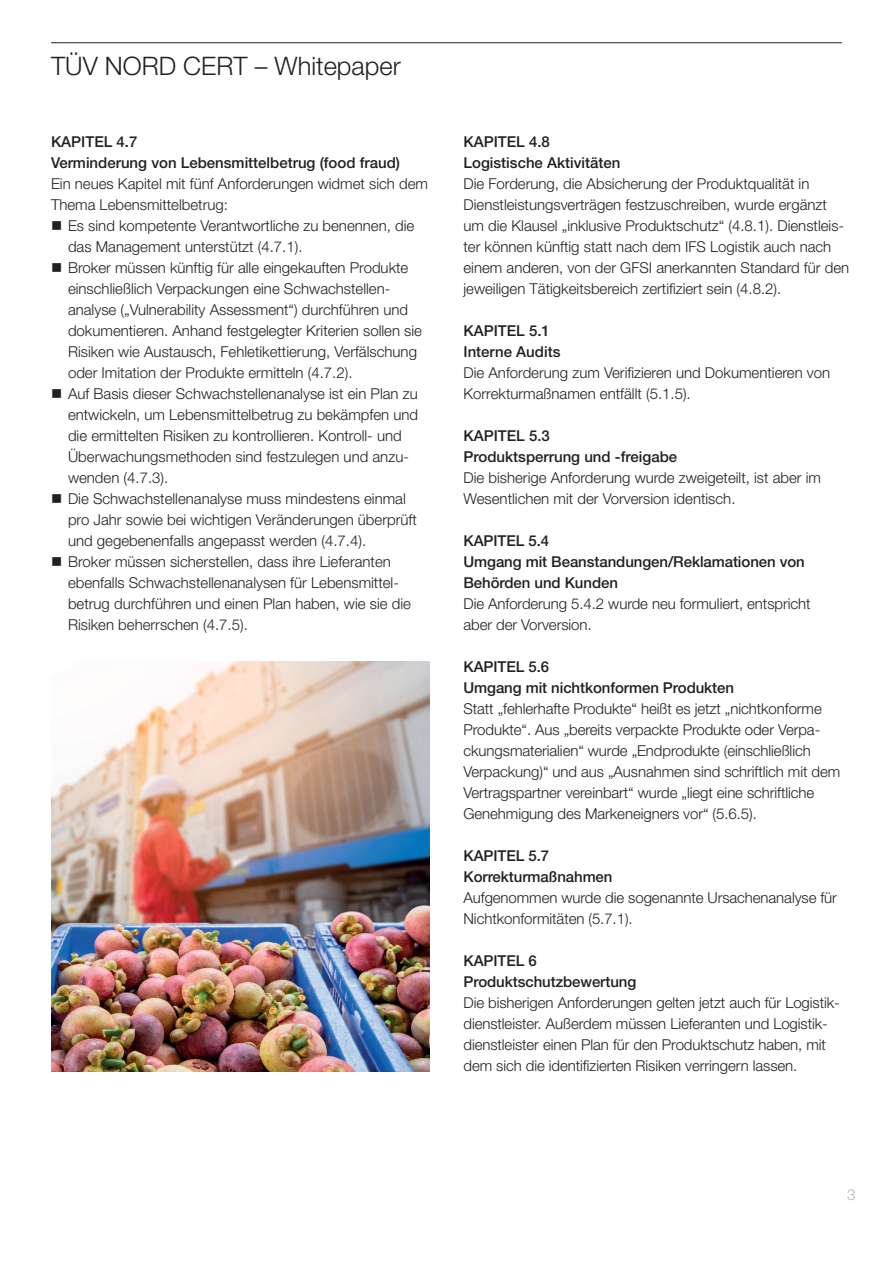
<style>
.page{position:relative;width:893px;height:1263px;background:#fff}
.page>*{position:absolute;margin:0;border:0;box-sizing:border-box;transform-origin:0 0}
.t1{font:300 25.5px "Helvetica Neue";color:#231f20}
.t2{font:300 15px/21px "Helvetica Neue";color:#231f20}
.t3{font:500 15px/21px "Helvetica Neue";letter-spacing:-.005em;color:#231f20}
.t4{font:300 15px "Helvetica Neue";color:#b2b3b7}
</style>
<div class="page">
<hr style="left:51px;top:42px;width:791px;height:1px;background:#231f20">
<img style="left:51px;top:661px;width:378px;height:410px">
<h1 class="t1" style="left:51px;top:51px;width:351px">TÜV NORD CERT – Whitepaper</h1>
<p class="t3" style="left:51px;top:131px;width:350px">KAPITEL 4.7<br>Verminderung von Lebensmittelbetrug (food fraud)</p>
<p class="t2" style="left:51px;top:173px;width:378px">Ein neues Kapitel mit fünf Anforderungen widmet sich dem<br>Thema Lebensmittelbetrug:</p>
<p class="t2" style="left:68px;top:215px;width:348px;text-indent:-17px">■ Es sind kompetente Verantwortliche zu benennen, die das Management unterstützt (4.7.1).</p>
<p class="t2" style="left:68px;top:257px;width:355px;text-indent:-17px">■ Broker müssen künftig für alle eingekauften Produkte einschließlich Verpackungen eine Schwachstellen&shy;analyse („Vulnerability Assessment“) durchführen und dokumentieren. Anhand festgelegter Kriterien sollen sie Risiken wie Austausch, Fehletikettierung, Verfälschung oder Imitation der Produkte ermitteln (4.7.2).</p>
<p class="t2" style="left:68px;top:383px;width:352px;text-indent:-17px">■ Auf Basis dieser Schwachstellenanalyse ist ein Plan zu entwickeln, um Lebensmittelbetrug zu bekämpfen und die ermittelten Risiken zu kontrollieren. Kontroll- und Überwachungsmethoden sind festzulegen und anzu&shy;wenden (4.7.3).</p>
<p class="t2" style="left:68px;top:488px;width:350px;text-indent:-17px">■ Die Schwachstellenanalyse muss mindestens einmal pro Jahr sowie bei wichtigen Veränderungen überprüft und gegebenenfalls angepasst werden (4.7.4).</p>
<p class="t2" style="left:68px;top:551px;width:344px;text-indent:-17px">■ Broker müssen sicherstellen, dass ihre Lieferanten ebenfalls Schwachstellenanalysen für Lebensmittel&shy;betrug durchführen und einen Plan haben, wie sie die Risiken beherrschen (4.7.5).</p>
<p class="t3" style="left:463px;top:131px;width:159px">KAPITEL 4.8<br>Logistische Aktivitäten</p>
<p class="t2" style="left:463px;top:173px;width:387px">Die Forderung, die Absicherung der Produktqualität in Dienstleistungsverträgen festzuschreiben, wurde ergänzt um die Klausel „inklusive Produktschutz“ (4.8.1). Dienstleis&shy;ter können künftig statt nach dem IFS Logistik auch nach einem anderen, von der GFSI anerkannten Standard für den jeweiligen Tätigkeitsbereich zertifiziert sein (4.8.2).</p>
<p class="t3" style="left:463px;top:320px;width:98px">KAPITEL 5.1<br>Interne Audits</p>
<p class="t2" style="left:463px;top:362px;width:368px">Die Anforderung zum Verifizieren und Dokumentieren von<br>Korrekturmaßnamen entfällt (5.1.5).</p>
<p class="t3" style="left:463px;top:425px;width:215px">KAPITEL 5.3<br>Produktsperrung und -freigabe</p>
<p class="t2" style="left:463px;top:467px;width:359px">Die bisherige Anforderung wurde zweigeteilt, ist aber im<br>Wesentlichen mit der Vorversion identisch.</p>
<p class="t3" style="left:463px;top:530px;width:343px">KAPITEL 5.4<br>Umgang mit Beanstandungen/Reklamationen von<br>Behörden und Kunden</p>
<p class="t2" style="left:463px;top:593px;width:348px">Die Anforderung 5.4.2 wurde neu formuliert, entspricht aber der Vorversion.</p>
<p class="t3" style="left:463px;top:656px;width:272px">KAPITEL 5.6<br>Umgang mit nichtkonformen Produkten</p>
<p class="t2" style="left:463px;top:698px;width:378px">Statt „fehlerhafte Produkte“ heißt es jetzt „nichtkonforme Produkte“. Aus „bereits verpackte Produkte oder Verpa&shy;ckungsmaterialien“ wurde „Endprodukte (einschließlich Verpackung)“ und aus „Ausnahmen sind schriftlich mit dem Vertragspartner vereinbart“ wurde „liegt eine schriftliche Genehmigung des Markeneigners vor“ (5.6.5).</p>
<p class="t3" style="left:463px;top:845px;width:151px">KAPITEL 5.7<br>Korrekturmaßnahmen</p>
<p class="t2" style="left:463px;top:887px;width:375px">Aufgenommen wurde die sogenannte Ursachenanalyse für<br>Nichtkonformitäten (5.7.1).</p>
<p class="t3" style="left:463px;top:950px;width:174px">KAPITEL 6<br>Produktschutzbewertung</p>
<p class="t2" style="left:463px;top:992px;width:378px">Die bisherigen Anforderungen gelten jetzt auch für Logistik&shy;dienstleister. Außerdem müssen Lieferanten und Logistik&shy;dienstleister einen Plan für den Produktschutz haben, mit dem sich die identifizierten Risiken verringern lassen.</p>
<p class="t4" style="left:847px;top:1185px;width:10px">3</p>
</div>
